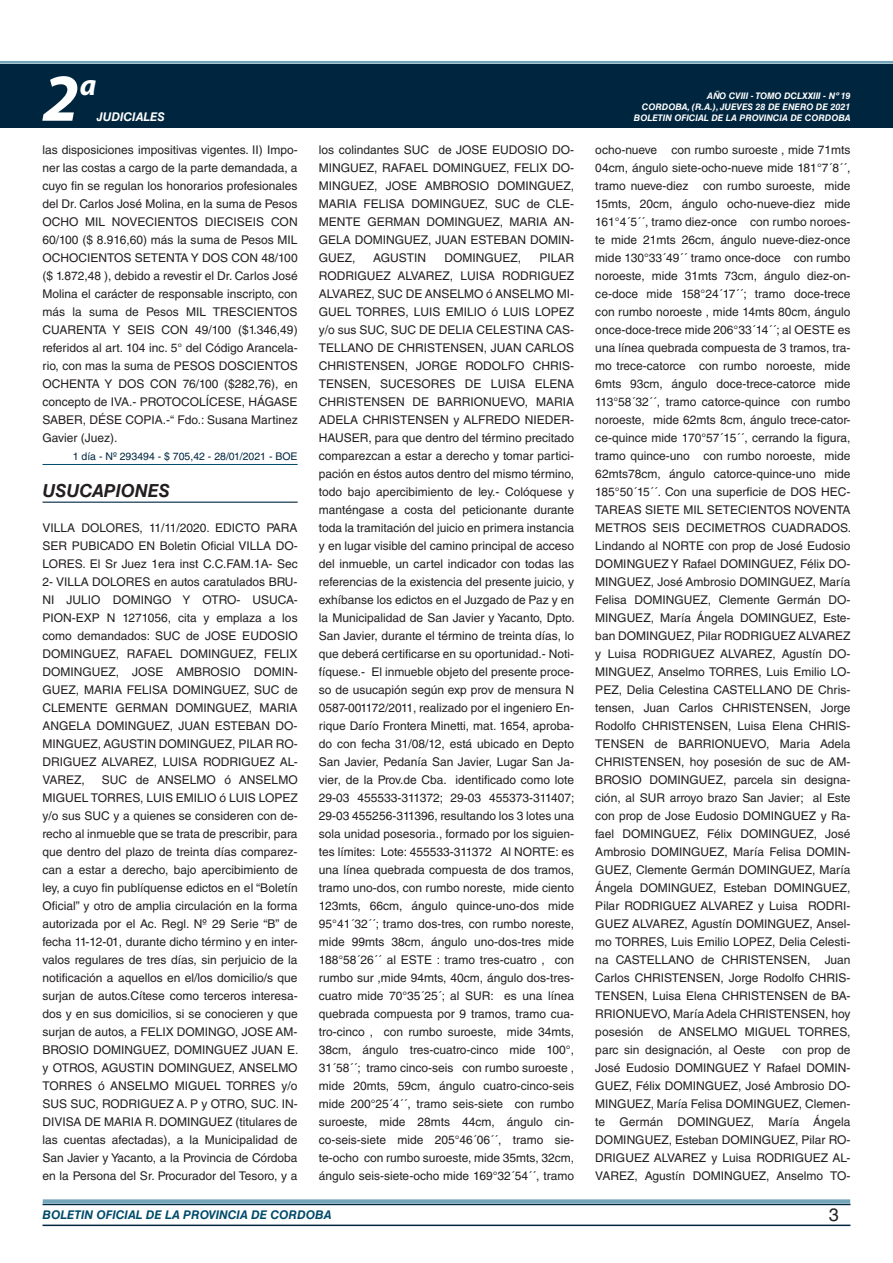
<style>
.page{position:relative;width:893px;height:1263px;background:#fff}
.page>*{position:absolute;margin:0;border:0;box-sizing:border-box;transform-origin:0 0}
.t1{font:italic 700 67.5px "Myriad Pro";color:#fff}
.t2{font:italic 700 30px "Myriad Pro";color:#fff}
.t3{font:italic 700 18px "Helvetica LT Std";color:#231f20}
.t4{font:18px "Helvetica LT Std";color:#231f20}
.t5{font:12px/18px "Helvetica LT Std";color:#231f20;text-align:justify}
.t6{font:italic 700 12px "Helvetica LT Std";color:#004b6c}
.t7{font:italic 700 12px "Helvetica LT Std";color:#fff}
.t8{font:10.5px "Helvetica LT Std";color:#00263f}
.t9{font:italic 700 9px/10.8px "Helvetica LT Std";color:#fff;text-align:right}
</style>
<div class="page">
<div style="left:0;top:61px;width:893px;height:6px;background:#fff;opacity:.75"></div>
<div style="left:0;top:64px;width:893px;height:64px;background:#00263f"></div>
<hr style="left:43px;top:1224px;width:807px;height:2px;background:#00263f">
<div style="left:42px;top:1198px;width:809px;height:8px;background:#fff;opacity:.75"></div>
<hr style="left:43px;top:464px;width:255px;height:1px;background:#004b6c">
<hr style="left:43px;top:502px;width:255px;height:1px;background:#00263f">
<h1 class="t1" style="left:43px;top:54px;width:38px">2</h1>
<h2 class="t2" style="left:80px;top:66px;width:18px">a</h2>
<p class="t9" style="left:642px;top:91px;width:210px">AÑO CVIII - TOMO DCLXXIII - Nº 19<br>CORDOBA, (R.A.), JUEVES 28 DE ENERO DE 2021</p>
<p class="t7" style="left:97px;top:110px;width:70px">JUDICIALES</p>
<p class="t9" style="left:634px;top:112px;width:218px">BOLETIN OFICIAL DE LA PROVINCIA DE CORDOBA</p>
<p class="t5" style="left:43px;top:141px;width:257px">las disposiciones impositivas vigentes. II) Impo&shy;ner las costas a cargo de la parte demandada, a cuyo fin se regulan los honorarios profesionales del Dr. Carlos José Molina, en la suma de Pesos OCHO MIL NOVECIENTOS DIECISEIS CON 60/100 ($ 8.916,60) más la suma de Pesos MIL OCHOCIENTOS SETENTA Y DOS CON 48/100 ($ 1.872,48 ), debido a revestir el Dr. Carlos José Molina el carácter de responsable inscripto, con más la suma de Pesos MIL TRESCIENTOS CUARENTA Y SEIS CON 49/100 ($1.346,49) referidos al art. 104 inc. 5° del Código Arancela&shy;rio, con mas la suma de PESOS DOSCIENTOS OCHENTA Y DOS CON 76/100 ($282,76), en concepto de IVA.- PROTOCOLÍCESE, HÁGASE SABER, DÉSE COPIA.-“ Fdo.: Susana Martinez Gavier (Juez).</p>
<p class="t8" style="left:73px;top:450px;width:226px">1 día - Nº 293494 - $ 705,42 - 28/01/2021 - BOE</p>
<h3 class="t3" style="left:43px;top:480px;width:129px">USUCAPIONES</h3>
<p class="t5" style="left:43px;top:519px;width:257px">VILLA DOLORES, 11/11/2020. EDICTO PARA SER PUBICADO EN Boletin Oficial VILLA DO-LORES. El Sr Juez 1era inst C.C.FAM.1A- Sec 2- VILLA DOLORES en autos caratulados BRU-NI JULIO DOMINGO Y OTRO- USUCA-PION-EXP N 1271056, cita y emplaza a los como demandados: SUC de JOSE EUDOSIO DOMINGUEZ, RAFAEL DOMINGUEZ, FELIX DOMINGUEZ, JOSE AMBROSIO DOMIN-GUEZ, MARIA FELISA DOMINGUEZ, SUC de CLEMENTE GERMAN DOMINGUEZ, MARIA ANGELA DOMINGUEZ, JUAN ESTEBAN DO-MINGUEZ, AGUSTIN DOMINGUEZ, PILAR RO-DRIGUEZ ALVAREZ, LUISA RODRIGUEZ AL-VAREZ,</p>
<p class="t5" style="left:43px;top:771px;width:257px;text-indent:59px">SUC de ANSELMO ó ANSELMO MIGUEL TORRES, LUIS EMILIO ó LUIS LOPEZ y/o sus SUC y a quienes se consideren con de&shy;recho al inmueble que se trata de prescribir, para que dentro del plazo de treinta días comparez&shy;can a estar a derecho, bajo apercibimiento de ley, a cuyo fin publíquense edictos en el “Boletín Oficial” y otro de amplia circulación en la forma autorizada por el Ac. Regl. Nº 29 Serie “B” de fecha 11-12-01, durante dicho término y en inter&shy;valos regulares de tres días, sin perjuicio de la notificación a aquellos en el/los domicilio/s que surjan de autos.Cítese como terceros interesa&shy;dos y en sus domicilios, si se conocieren y que surjan de autos, a FELIX DOMINGO, JOSE AM-BROSIO DOMINGUEZ, DOMINGUEZ JUAN E. y OTROS, AGUSTIN DOMINGUEZ, ANSELMO TORRES ó ANSELMO MIGUEL TORRES y/o SUS SUC, RODRIGUEZ A. P y OTRO, SUC. IN-DIVISA DE MARIA R. DOMINGUEZ (titulares de las cuentas afectadas), a la Municipalidad de San Javier y Yacanto, a la Provincia de Córdoba en la Persona del Sr. Procurador del Tesoro, y a</p>
<p class="t5" style="left:319px;top:141px;width:257px">los colindantes SUC de JOSE EUDOSIO DO-MINGUEZ, RAFAEL DOMINGUEZ, FELIX DO-MINGUEZ, JOSE AMBROSIO DOMINGUEZ, MARIA FELISA DOMINGUEZ, SUC de CLE-MENTE GERMAN DOMINGUEZ, MARIA AN-GELA DOMINGUEZ, JUAN ESTEBAN DOMIN-GUEZ,</p>
<p class="t5" style="left:373px;top:249px;width:54px">AGUSTIN</p>
<p class="t5" style="left:444px;top:249px;width:78px">DOMINGUEZ,</p>
<p class="t5" style="left:319px;top:249px;width:257px;text-indent:220px">PILAR RODRIGUEZ ALVAREZ, LUISA RODRIGUEZ ALVAREZ, SUC DE ANSELMO ó ANSELMO MI-GUEL TORRES, LUIS EMILIO ó LUIS LOPEZ y/o sus SUC, SUC DE DELIA CELESTINA CAS-TELLANO DE CHRISTENSEN, JUAN CARLOS CHRISTENSEN, JORGE RODOLFO CHRIS-TENSEN, SUCESORES DE LUISA ELENA CHRISTENSEN DE BARRIONUEVO, MARIA ADELA CHRISTENSEN y ALFREDO NIEDER-HAUSER, para que dentro del término precitado comparezcan a estar a derecho y tomar partici&shy;pación en éstos autos dentro del mismo término, todo bajo apercibimiento de ley.- Colóquese y manténgase a costa del peticionante durante toda la tramitación del juicio en primera instancia y en lugar visible del camino principal de acceso del inmueble, un cartel indicador con todas las referencias de la existencia del presente juicio, y exhíbanse los edictos en el Juzgado de Paz y en la Municipalidad de San Javier y Yacanto, Dpto.<br>San Javier, durante el término de treinta días, lo que deberá certificarse en su oportunidad.- Noti&shy;fíquese.- El inmueble objeto del presente proce&shy;so de usucapión según exp prov de mensura N 0587-001172/2011, realizado por el ingeniero En&shy;rique Darío Frontera Minetti, mat. 1654, aproba&shy;do con fecha 31/08/12, está ubicado en Depto San Javier, Pedanía San Javier, Lugar San Ja&shy;vier, de la Prov.de Cba. identificado como lote 29-03 455533-311372; 29-03 455373-311407; 29-03 455256-311396, resultando los 3 lotes una sola unidad posesoria., formado por los siguien&shy;tes límites: Lote: 455533-311372 Al NORTE: es una línea quebrada compuesta de dos tramos, tramo uno-dos, con rumbo noreste, mide ciento 123mts, 66cm, ángulo quince-uno-dos mide 95°41´32´´; tramo dos-tres, con rumbo noreste, mide 99mts 38cm, ángulo uno-dos-tres mide 188°58´26´´ al ESTE : tramo tres-cuatro , con rumbo sur ,mide 94mts, 40cm, ángulo dos-tres&shy;cuatro mide 70°35´25´; al SUR: es una línea quebrada compuesta por 9 tramos, tramo cua&shy;tro-cinco , con rumbo suroeste, mide 34mts, 38cm, ángulo tres-cuatro-cinco mide 100°, 31´58´´; tramo cinco-seis con rumbo suroeste , mide 20mts, 59cm, ángulo cuatro-cinco-seis mide 200°25´4´´, tramo seis-siete con rumbo suroeste, mide 28mts 44cm, ángulo cin&shy;co-seis-siete mide 205°46´06´´, tramo sie&shy;te-ocho con rumbo suroeste, mide 35mts, 32cm, ángulo seis-siete-ocho mide 169°32´54´´, tramo</p>
<p class="t5" style="left:595px;top:141px;width:257px">ocho-nueve con rumbo suroeste , mide 71mts 04cm, ángulo siete-ocho-nueve mide 181°7´8´´, tramo nueve-diez con rumbo suroeste, mide 15mts, 20cm, ángulo ocho-nueve-diez mide 161°4´5´´, tramo diez-once con rumbo noroes&shy;te mide 21mts 26cm, ángulo nueve-diez-once mide 130°33´49´´ tramo once-doce con rumbo noroeste, mide 31mts 73cm, ángulo diez-on&shy;ce-doce mide 158°24´17´´; tramo doce-trece con rumbo noroeste , mide 14mts 80cm, ángulo once-doce-trece mide 206°33´14´´; al OESTE es una línea quebrada compuesta de 3 tramos, tra&shy;mo trece-catorce con rumbo noroeste, mide 6mts 93cm, ángulo doce-trece-catorce mide 113°58´32´´, tramo catorce-quince con rumbo noroeste, mide 62mts 8cm, ángulo trece-cator&shy;ce-quince mide 170°57´15´´, cerrando la figura, tramo quince-uno con rumbo noroeste, mide 62mts78cm, ángulo catorce-quince-uno mide 185°50´15´´. Con una superficie de DOS HEC-TAREAS SIETE MIL SETECIENTOS NOVENTA METROS SEIS DECIMETROS CUADRADOS.<br>Lindando al NORTE con prop de José Eudosio DOMINGUEZ Y Rafael DOMINGUEZ, Félix DO-MINGUEZ, José Ambrosio DOMINGUEZ, María Felisa DOMINGUEZ, Clemente Germán DO-MINGUEZ, María Ángela DOMINGUEZ, Este&shy;ban DOMINGUEZ, Pilar RODRIGUEZ ALVAREZ y Luisa RODRIGUEZ ALVAREZ, Agustín DO-MINGUEZ, Anselmo TORRES, Luis Emilio LO-PEZ, Delia Celestina CASTELLANO DE Chris&shy;tensen, Juan Carlos CHRISTENSEN, Jorge Rodolfo CHRISTENSEN, Luisa Elena CHRIS-TENSEN de BARRIONUEVO, Maria Adela CHRISTENSEN, hoy posesión de suc de AM-BROSIO DOMINGUEZ, parcela sin designa&shy;ción, al SUR arroyo brazo San Javier; al Este con prop de Jose Eudosio DOMINGUEZ y Ra&shy;fael DOMINGUEZ, Félix DOMINGUEZ, José Ambrosio DOMINGUEZ, María Felisa DOMIN-GUEZ, Clemente Germán DOMINGUEZ, María Ángela DOMINGUEZ, Esteban DOMINGUEZ, Pilar RODRIGUEZ ALVAREZ y Luisa RODRI-GUEZ ALVAREZ, Agustín DOMINGUEZ, Ansel&shy;mo TORRES, Luis Emilio LOPEZ, Delia Celesti&shy;na CASTELLANO de CHRISTENSEN, Juan Carlos CHRISTENSEN, Jorge Rodolfo CHRIS-TENSEN, Luisa Elena CHRISTENSEN de BA-RRIONUEVO, María Adela CHRISTENSEN, hoy posesión</p>
<p class="t5" style="left:595px;top:1023px;width:257px;text-indent:63px">de ANSELMO MIGUEL TORRES, parc sin designación, al Oeste</p>
<p class="t5" style="left:595px;top:1041px;width:257px;text-indent:187px">con prop de José Eudosio DOMINGUEZ Y Rafael DOMIN-GUEZ, Félix DOMINGUEZ, José Ambrosio DO-MINGUEZ, María Felisa DOMINGUEZ, Clemen&shy;te Germán DOMINGUEZ, María Ángela DOMINGUEZ, Esteban DOMINGUEZ, Pilar RO-DRIGUEZ ALVAREZ y Luisa RODRIGUEZ AL-VAREZ, Agustín DOMINGUEZ, Anselmo TO-</p>
<p class="t6" style="left:43px;top:1208px;width:290px">BOLETIN OFICIAL DE LA PROVINCIA DE CORDOBA</p>
<h3 class="t4" style="left:829px;top:1204px;width:12px">3</h3>
</div>
